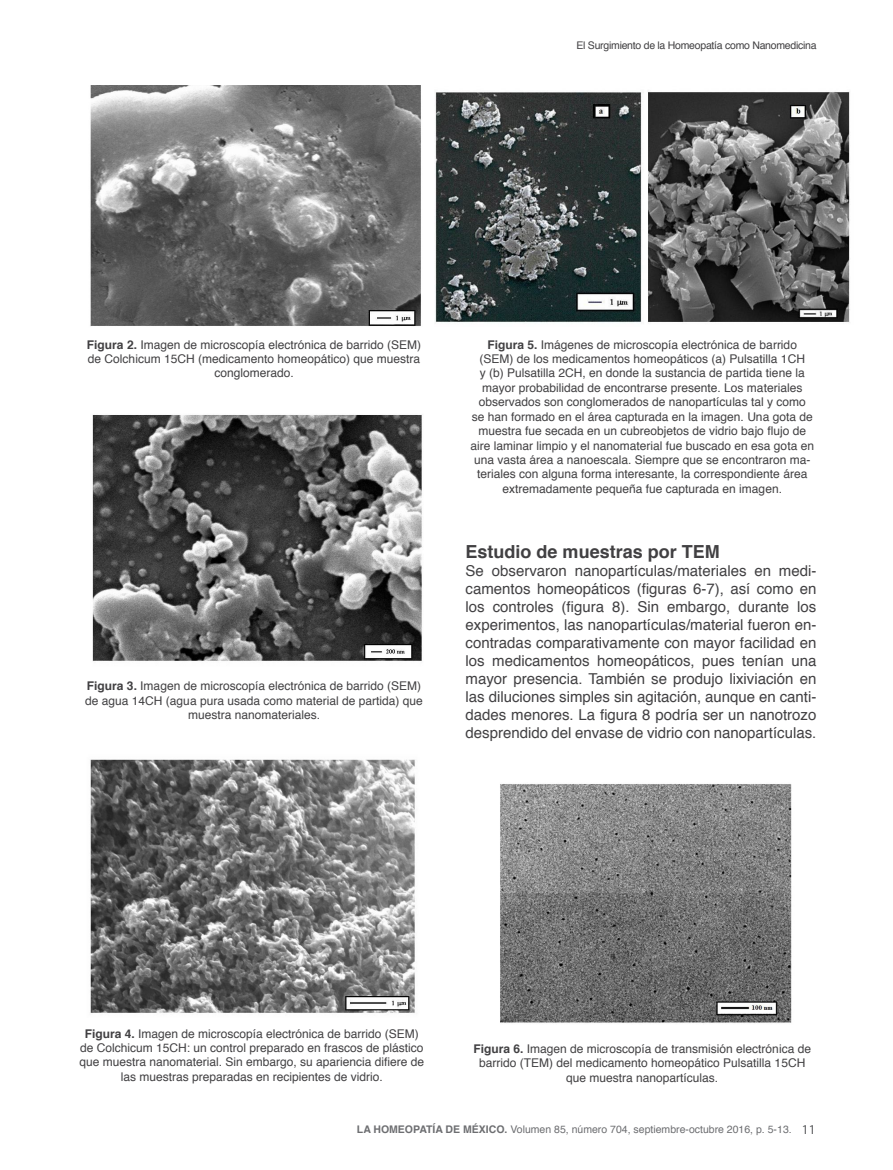
<style>
.page{position:relative;width:893px;height:1170px;background:#fff}
.page>*{position:absolute;margin:0;border:0;box-sizing:border-box;transform-origin:0 0}
.t1{font:700 18px "Helvetica";color:#414042}
.t2{font:15px/18px "Helvetica";color:#414042;text-align:justify}
.t3{font:12px/14.4px "Helvetica";color:#414042;text-align:center}
.t4{font:10.5px "Helvetica";color:#6d6e71}
.t5{font:10.5px "Helvetica";letter-spacing:-.025em;color:#414042}
.s1{font-weight:700}
.s2{font-family:"Myriad Pro";font-size:13.5px;color:#58595b}
</style>
<div class="page">
<img style="left:90px;top:85px;width:331px;height:241px">
<img style="left:92px;top:414px;width:330px;height:247px">
<img style="left:90px;top:759px;width:325px;height:254px">
<img style="left:435px;top:91px;width:415px;height:232px">
<img style="left:500px;top:783px;width:292px;height:240px">
<p class="t5" style="left:576px;top:37px;width:242px">El Surgimiento de la Homeopatía como Nanomedicina</p>
<p class="t3" style="left:87px;top:337px;width:336px"><span class="s1">Figura 2.</span> Imagen de microscopía electrónica de barrido (SEM) de Colchicum 15CH (medicamento homeopático) que muestra conglomerado.</p>
<p class="t3" style="left:85px;top:679px;width:339px"><span class="s1">Figura 3.</span> Imagen de microscopía electrónica de barrido (SEM) de agua 14CH (agua pura usada como material de partida) que muestra nanomateriales.</p>
<p class="t3" style="left:470px;top:337px;width:345px"><span class="s1">Figura 5.</span> Imágenes de microscopía electrónica de barrido (SEM) de los medicamentos homeopáticos (a) Pulsatilla 1CH<br>y (b) Pulsatilla 2CH, en donde la sustancia de partida tiene la mayor probabilidad de encontrarse presente. Los materiales observados son conglomerados de nanopartículas tal y como<br>se han formado en el área capturada en la imagen. Una gota de muestra fue secada en un cubreobjetos de vidrio bajo flujo de aire laminar limpio y el nanomaterial fue buscado en esa gota en una vasta área a nanoescala. Siempre que se encontraron ma&shy;teriales con alguna forma interesante, la correspondiente área extremadamente pequeña fue capturada en imagen.</p>
<h1 class="t1" style="left:466px;top:537px;width:256px">Estudio de muestras por TEM</h1>
<p class="t2" style="left:466px;top:562px;width:352px">Se observaron nanopartículas/materiales en medi&shy;camentos homeopáticos (figuras 6-7), así como en los controles (figura 8). Sin embargo, durante los experimentos, las nanopartículas/material fueron en&shy;contradas comparativamente con mayor facilidad en los medicamentos homeopáticos, pues tenían una mayor presencia. También se produjo lixiviación en las diluciones simples sin agitación, aunque en canti&shy;dades menores. La figura 8 podría ser un nanotrozo desprendido del envase de vidrio con nanopartículas.</p>
<p class="t3" style="left:79px;top:1026px;width:346px"><span class="s1">Figura 4.</span> Imagen de microscopía electrónica de barrido (SEM) de Colchicum 15CH: un control preparado en frascos de plástico que muestra nanomaterial. Sin embargo, su apariencia difiere de las muestras preparadas en recipientes de vidrio.</p>
<p class="t3" style="left:473px;top:1041px;width:339px"><span class="s1">Figura 6.</span> Imagen de microscopía de transmisión electrónica de barrido (TEM) del medicamento homeopático Pulsatilla 15CH que muestra nanopartículas.</p>
<p class="t4" style="left:357px;top:1120px;width:460px"><span class="s1">LA HOMEOPATÍA DE MÉXICO.</span> Volumen 85, número 704, septiembre-octubre 2016, p. 5-13. <span class="s2">11</span></p>
</div>
